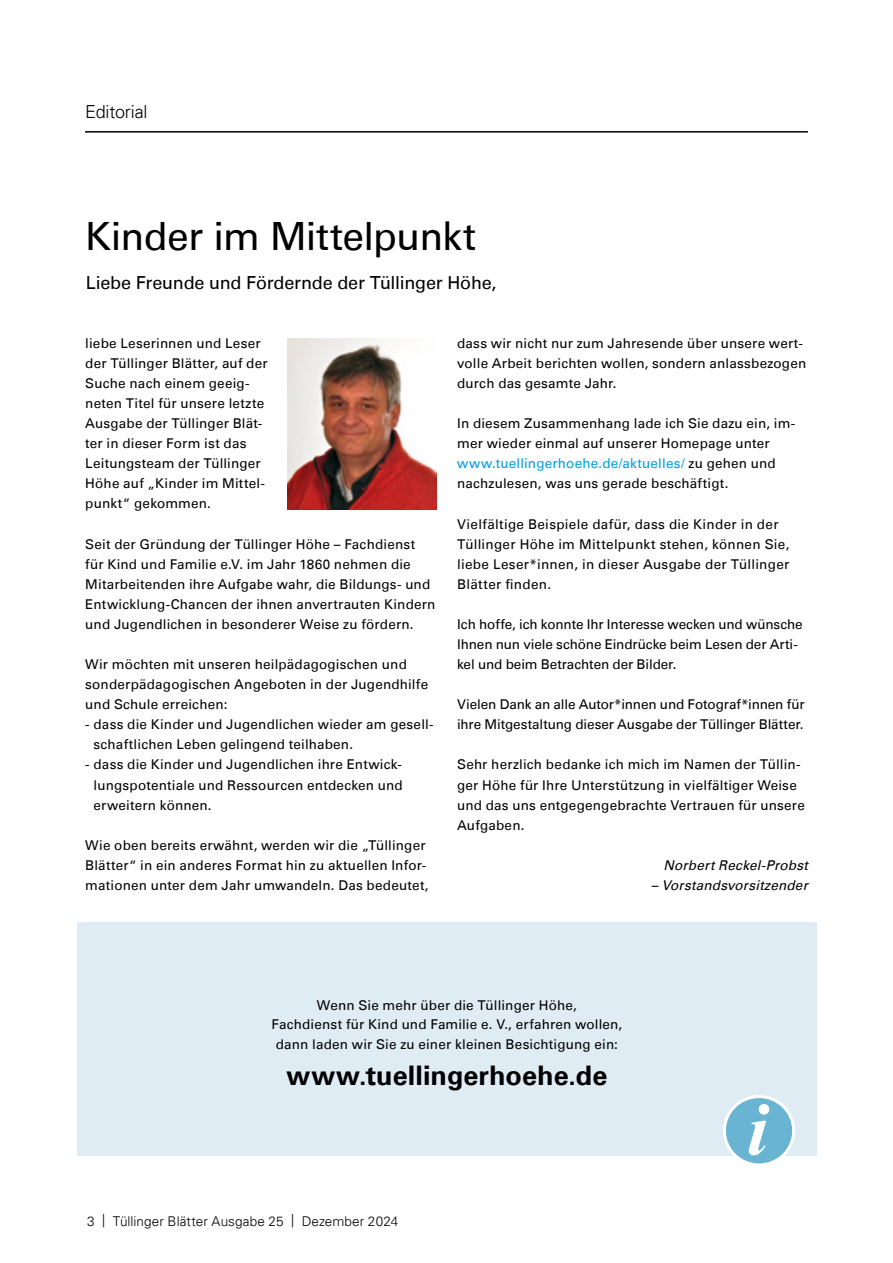
<style>
.page{position:relative;width:893px;height:1263px;background:#fff}
.page>*{position:absolute;margin:0;border:0;box-sizing:border-box;transform-origin:0 0}
.t1{font:39px "Univers LT";letter-spacing:-.015em;color:#000}
.t2{font:700 27px "Univers LT";color:#000}
.t3{font:18px "Univers LT";letter-spacing:-.01em;color:#000}
.t4{font:300 18px "Univers LT";letter-spacing:-.005em;color:#000}
.t5{font:13.5px/20.1px "Univers LT";letter-spacing:.01em;color:#000}
.t6{font:13.5px/20.1px "Univers LT";letter-spacing:-.01em;color:#000}
.t7{font:italic 13.5px "Univers LT";letter-spacing:.015em;color:#000}
.t8{font:300 13.5px "Univers LT";letter-spacing:.005em;color:#000}
.s1{color:#009ee3}
</style>
<div class="page">
<hr style="left:85px;top:131px;width:723px;height:2px;background:#000">
<div style="left:77px;top:923px;width:739px;height:233px;background:#dfecf4"></div>
<div style="left:724px;top:1096px;width:70px;height:69px;background:#69b4d2;border-radius:50%"></div>
<div style="left:723px;top:1095px;width:72px;height:71px;border:3px solid #fff;border-radius:50%"></div>
<svg style="left:749px;top:1104px;width:20px;height:51px"></svg>
<img style="left:287px;top:338px;width:149px;height:171px">
<h3 class="t4" style="left:85px;top:101px;width:64px">Editorial</h3>
<h1 class="t1" style="left:85px;top:213px;width:392px">Kinder im Mittelpunkt</h1>
<h3 class="t3" style="left:86px;top:272px;width:412px">Liebe Freunde und Fördernde der Tüllinger Höhe,</h3>
<p class="t5" style="left:85px;top:333px;width:184px">liebe Leserinnen und Leser der Tüllinger Blätter, auf der<br>Suche nach einem geeig&shy;neten Titel für unsere letzte<br>Ausgabe der Tüllinger Blät&shy;ter in dieser Form ist das<br>Leitungsteam der Tüllinger<br>Höhe auf „Kinder im Mittel&shy;punkt“ gekommen.</p>
<p class="t5" style="left:85px;top:534px;width:352px">Seit der Gründung der Tüllinger Höhe – Fachdienst für Kind und Familie e.V. im Jahr 1860 nehmen die Mitarbeitenden ihre Aufgabe wahr, die Bildungs- und Entwicklung-Chancen der ihnen anvertrauten Kindern und Jugendlichen in besonderer Weise zu fördern.</p>
<p class="t5" style="left:85px;top:654px;width:344px">Wir möchten mit unseren heilpädagogischen und sonderpädagogischen Angeboten in der Jugendhilfe und Schule erreichen:</p>
<p class="t5" style="left:94px;top:714px;width:342px;text-indent:-8px">- dass die Kinder und Jugendlichen wieder am gesell&shy;schaftlichen Leben gelingend teilhaben.</p>
<p class="t5" style="left:94px;top:755px;width:311px;text-align:justify;text-indent:-8px">- dass die Kinder und Jugendlichen ihre Entwick&shy;lungspotentiale und Ressourcen entdecken und erweitern können.</p>
<p class="t5" style="left:85px;top:835px;width:345px">Wie oben bereits erwähnt, werden wir die „Tüllinger<br>Blätter“ in ein anderes Format hin zu aktuellen Infor&shy;mationen unter dem Jahr umwandeln. Das bedeutet,</p>
<p class="t5" style="left:457px;top:333px;width:351px">dass wir nicht nur zum Jahresende über unsere wert&shy;volle Arbeit berichten wollen, sondern anlassbezogen durch das gesamte Jahr.</p>
<p class="t5" style="left:457px;top:413px;width:340px">In diesem Zusammenhang lade ich Sie dazu ein, im&shy;mer wieder einmal auf unserer Homepage unter <span class="s1">www.tuellingerhoehe.de/aktuelles/</span> zu gehen und nachzulesen, was uns gerade beschäftigt.</p>
<p class="t5" style="left:457px;top:514px;width:334px">Vielfältige Beispiele dafür, dass die Kinder in der Tüllinger Höhe im Mittelpunkt stehen, können Sie, liebe Leser*innen, in dieser Ausgabe der Tüllinger Blätter finden.</p>
<p class="t5" style="left:457px;top:614px;width:347px">Ich hoffe, ich konnte Ihr Interesse wecken und wünsche<br>Ihnen nun viele schöne Eindrücke beim Lesen der Arti&shy;kel und beim Betrachten der Bilder.</p>
<p class="t6" style="left:457px;top:694px;width:349px">Vielen Dank an alle Autor*innen und Fotograf*innen für ihre Mitgestaltung dieser Ausgabe der Tüllinger Blätter.</p>
<p class="t5" style="left:457px;top:755px;width:349px">Sehr herzlich bedanke ich mich im Namen der Tüllin&shy;ger Höhe für Ihre Unterstützung in vielfältiger Weise und das uns entgegengebrachte Vertrauen für unsere Aufgaben.</p>
<p class="t7" style="left:664px;top:857px;width:146px">Norbert Reckel-Probst</p>
<p class="t7" style="left:651px;top:877px;width:158px">– Vorstandsvorsitzender</p>
<p class="t5" style="left:271px;top:995px;width:352px;line-height:19.5px;text-align:center">Wenn Sie mehr über die Tüllinger Höhe,<br>Fachdienst für Kind und Familie e. V., erfahren wollen, dann laden wir Sie zu einer kleinen Besichtigung ein:</p>
<h2 class="t2" style="left:286px;top:1060px;width:322px">www.tuellingerhoehe.de</h2>
<p class="t8" style="left:87px;top:1213px;width:313px">3 | Tüllinger Blätter Ausgabe 25 | Dezember 2024</p>
</div>
